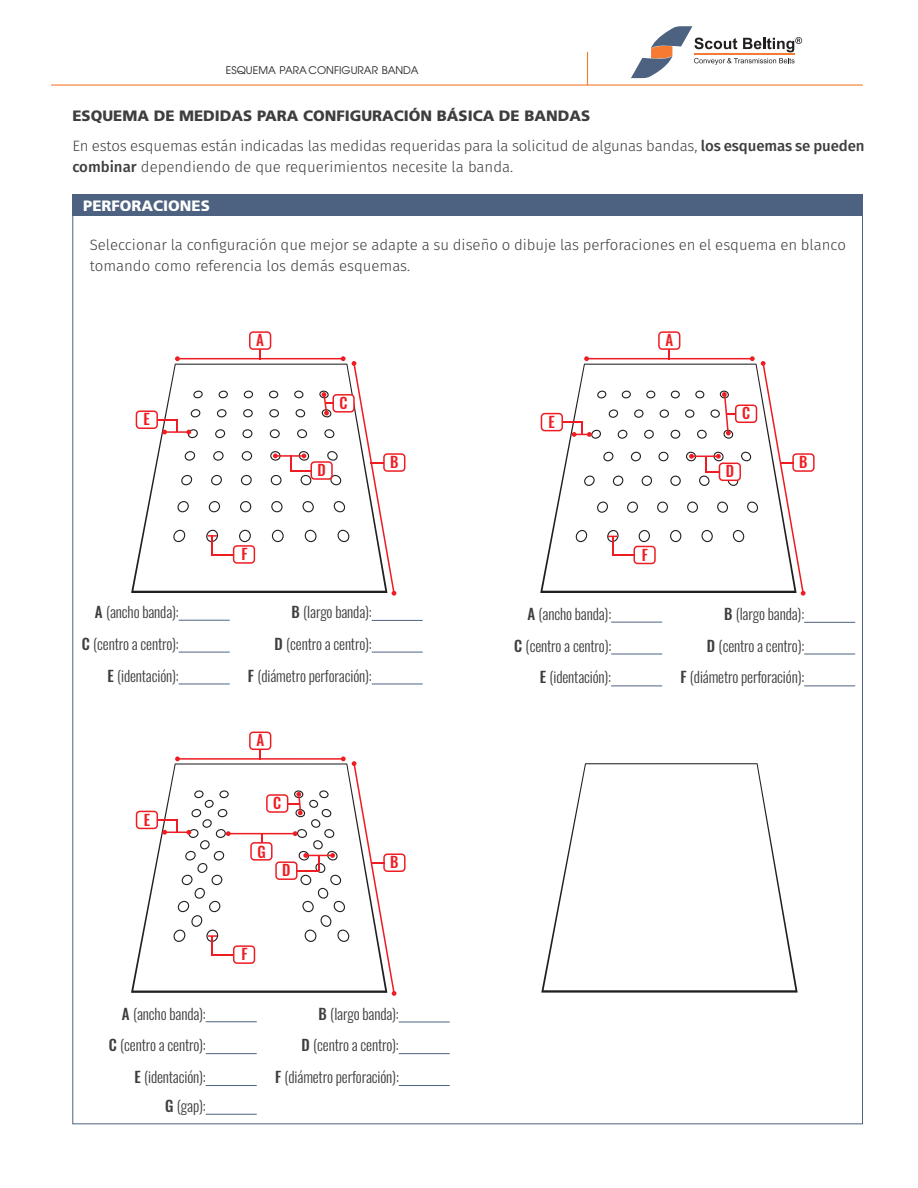
<style>
.page{position:relative;width:918px;height:1188px;background:#fff}
.page>*{position:absolute;margin:0;border:0;box-sizing:border-box;transform-origin:0 0}
.t1{font:300 15px/31.8px "Oswald";letter-spacing:-.01em;color:#3e3e3f;text-align:right}
.t2{font:300 15px/21px "Fira Sans";color:#3e3e3f}
.t3{font:900 15px "Frutiger LT Std";color:#3e3e3f}
.t4{font:500 15px "Oswald";color:#ee1d23}
.t5{font:900 15px "Frutiger LT Std";color:#fff}
.t6{font:10.5px "ITC Avant Garde Std";color:#231f20}
.s1{font-weight:500}
</style>
<div class="page">
<hr style="left:51px;top:84px;width:812px;height:2px;background:#f47b31">
<hr style="left:587px;top:52px;width:1px;height:33px;background:#f47b31">
<svg style="left:631px;top:26px;width:171px;height:52px"></svg>
<div style="left:72px;top:194px;width:791px;height:21px;background:#4c6280"></div>
<svg style="left:541px;top:763px;width:257px;height:230px"></svg>
<svg style="left:131px;top:374px;width:42px;height:219px"></svg>
<div style="left:249px;top:331px;width:22px;height:19px;border:2px solid #ee1d23;border-radius:3px"></div>
<div style="left:383px;top:453px;width:22px;height:19px;border:2px solid #ee1d23;border-radius:3px"></div>
<hr style="left:150px;top:419px;width:28px;height:2px;background:#ee1d23">
<hr style="left:166px;top:431px;width:22px;height:2px;background:#ee1d23">
<svg style="left:173px;top:347px;width:224px;height:249px"></svg>
<svg style="left:162px;top:430px;width:5px;height:4px"></svg>
<div style="left:136px;top:411px;width:21px;height:17px;background:#fff;border-radius:3px"></div>
<div style="left:136px;top:410px;width:22px;height:19px;border:2px solid #ee1d23;border-radius:3px"></div>
<svg style="left:540px;top:412px;width:32px;height:181px"></svg>
<div style="left:658px;top:331px;width:22px;height:19px;border:2px solid #ee1d23;border-radius:3px"></div>
<div style="left:792px;top:453px;width:23px;height:19px;border:2px solid #ee1d23;border-radius:3px"></div>
<hr style="left:555px;top:421px;width:28px;height:2px;background:#ee1d23">
<svg style="left:572px;top:347px;width:234px;height:249px"></svg>
<div style="left:541px;top:414px;width:21px;height:17px;background:#fff;border-radius:3px"></div>
<div style="left:541px;top:413px;width:22px;height:18px;border:2px solid #ee1d23;border-radius:3px"></div>
<svg style="left:131px;top:773px;width:42px;height:220px"></svg>
<div style="left:249px;top:732px;width:22px;height:18px;border:2px solid #ee1d23;border-radius:3px"></div>
<div style="left:383px;top:853px;width:23px;height:19px;border:2px solid #ee1d23;border-radius:3px"></div>
<hr style="left:151px;top:819px;width:27px;height:2px;background:#ee1d23">
<hr style="left:167px;top:831px;width:21px;height:2px;background:#ee1d23">
<svg style="left:162px;top:830px;width:5px;height:5px"></svg>
<div style="left:137px;top:811px;width:20px;height:17px;background:#fff;border-radius:3px"></div>
<div style="left:136px;top:811px;width:22px;height:18px;border:2px solid #ee1d23;border-radius:3px"></div>
<hr style="left:179px;top:620px;width:51px;height:1px;background:#4c6280">
<hr style="left:179px;top:652px;width:51px;height:1px;background:#4c6280">
<hr style="left:179px;top:684px;width:51px;height:1px;background:#4c6280">
<hr style="left:372px;top:620px;width:51px;height:1px;background:#4c6280">
<hr style="left:372px;top:652px;width:51px;height:1px;background:#4c6280">
<hr style="left:372px;top:684px;width:51px;height:1px;background:#4c6280">
<hr style="left:611px;top:622px;width:51px;height:1px;background:#4c6280">
<hr style="left:611px;top:654px;width:51px;height:1px;background:#4c6280">
<hr style="left:611px;top:686px;width:51px;height:1px;background:#4c6280">
<hr style="left:804px;top:622px;width:51px;height:1px;background:#4c6280">
<hr style="left:804px;top:654px;width:51px;height:1px;background:#4c6280">
<hr style="left:804px;top:686px;width:51px;height:1px;background:#4c6280">
<hr style="left:206px;top:1021px;width:51px;height:1px;background:#4c6280">
<hr style="left:206px;top:1053px;width:51px;height:1px;background:#4c6280">
<hr style="left:206px;top:1085px;width:51px;height:1px;background:#4c6280">
<hr style="left:206px;top:1114px;width:51px;height:1px;background:#4c6280">
<hr style="left:399px;top:1022px;width:51px;height:1px;background:#4c6280">
<hr style="left:399px;top:1053px;width:51px;height:1px;background:#4c6280">
<hr style="left:399px;top:1085px;width:51px;height:1px;background:#4c6280">
<svg style="left:173px;top:747px;width:224px;height:249px"></svg>
<div style="left:251px;top:843px;width:21px;height:17px;background:#fff;border-radius:3px"></div>
<div style="left:250px;top:842px;width:23px;height:19px;border:2px solid #ee1d23;border-radius:3px"></div>
<p class="t6" style="left:226px;top:64px;width:194px">ESQUEMA PARA CONFIGURAR BANDA</p>
<p class="t3" style="left:72px;top:107px;width:519px">ESQUEMA DE MEDIDAS PARA CONFIGURACIÓN BÁSICA DE BANDAS</p>
<p class="t2" style="left:72px;top:135px;width:794px">En estos esquemas están indicadas las medidas requeridas para la solicitud de algunas bandas, <span class="s1">los esquemas se pueden combinar</span> dependiendo de que requerimientos necesite la banda.</p>
<p class="t5" style="left:83px;top:196px;width:128px">PERFORACIONES</p>
<p class="t2" style="left:90px;top:235px;width:758px">Seleccionar la configuración que mejor se adapte a su diseño o dibuje las perforaciones en el esquema en blanco tomando como referencia los demás esquemas.</p>
<p class="t4" style="left:144px;top:409px;width:8px">E</p>
<p class="t4" style="left:256px;top:330px;width:9px">A</p>
<p class="t4" style="left:241px;top:543px;width:8px">F</p>
<p class="t4" style="left:340px;top:392px;width:10px">C</p>
<p class="t4" style="left:317px;top:459px;width:10px">D</p>
<p class="t4" style="left:390px;top:452px;width:10px">B</p>
<p class="t4" style="left:549px;top:411px;width:8px">E</p>
<p class="t4" style="left:665px;top:330px;width:9px">A</p>
<p class="t4" style="left:642px;top:544px;width:8px">F</p>
<p class="t4" style="left:742px;top:403px;width:10px">C</p>
<p class="t4" style="left:726px;top:461px;width:10px">D</p>
<p class="t4" style="left:799px;top:452px;width:10px">B</p>
<p class="t1" style="left:82px;top:596px;width:99px"><span class="s1">A</span> (ancho banda):<br><span class="s1">C</span> (centro a centro):<br><span class="s1">E</span> (identación):</p>
<p class="t1" style="left:248px;top:596px;width:125px"><span class="s1">B</span> (largo banda):<br><span class="s1">D</span> (centro a centro):<br><span class="s1">F</span> (diámetro perforación):</p>
<p class="t1" style="left:514px;top:598px;width:99px"><span class="s1">A</span> (ancho banda):<br><span class="s1">C</span> (centro a centro):<br><span class="s1">E</span> (identación):</p>
<p class="t1" style="left:680px;top:598px;width:125px"><span class="s1">B</span> (largo banda):<br><span class="s1">D</span> (centro a centro):<br><span class="s1">F</span> (diámetro perforación):</p>
<p class="t4" style="left:144px;top:809px;width:8px">E</p>
<p class="t1" style="left:109px;top:998px;width:99px"><span class="s1">A</span> (ancho banda):<br><span class="s1">C</span> (centro a centro):<br><span class="s1">E</span> (identación):</p>
<p class="t1" style="left:165px;top:1090px;width:42px"><span class="s1">G</span> (gap):</p>
<p class="t4" style="left:256px;top:730px;width:9px">A</p>
<p class="t4" style="left:273px;top:792px;width:10px">C</p>
<p class="t4" style="left:258px;top:841px;width:10px">G</p>
<p class="t4" style="left:282px;top:860px;width:10px">D</p>
<p class="t4" style="left:390px;top:852px;width:10px">B</p>
<p class="t4" style="left:241px;top:944px;width:8px">F</p>
<p class="t1" style="left:275px;top:998px;width:125px"><span class="s1">B</span> (largo banda):<br><span class="s1">D</span> (centro a centro):<br><span class="s1">F</span> (diámetro perforación):</p>
</div>
